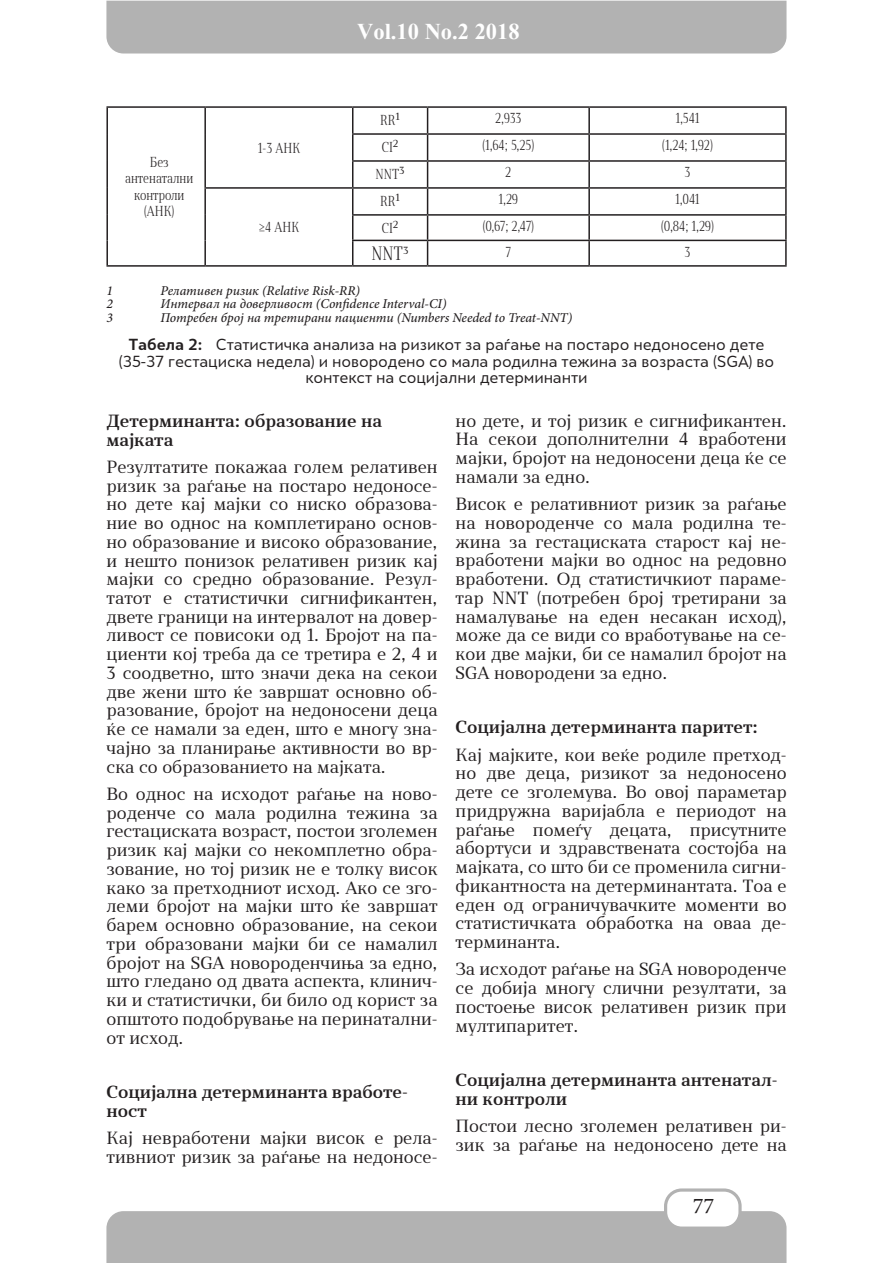
<style>
.page{position:relative;width:893px;height:1263px;background:#fff}
.page>*{position:absolute;margin:0;border:0;box-sizing:border-box;transform-origin:0 0}
.t1{font:700 22.5px "Times New Roman";color:#fff}
.t2{font:22.5px "Minion Pro";color:#231f20}
.t3{font:300 18px "Skola Serif Cn";color:#231f20}
.t4{font:16.5px/18.8px "Skola Serif";color:#231f20;text-align:justify}
.t5{font:700 16.5px/18.8px "Skola Serif";color:#231f20}
.t6{font:15px/16.5px "Skola Sans";letter-spacing:-.01em;color:#231f20;text-align:center}
.t7{font:italic 500 13.5px "Minion Pro";letter-spacing:-.005em;color:#231f20}
.t8{font:300 13.5px/16.2px "Skola Serif Cn";color:#231f20;text-align:center}
.s1{font-style:inherit}
.s2{font-weight:700}
</style>
<div class="page">
<div style="left:106px;top:1211px;width:680px;height:52px;background:#b2b2b2"></div>
<div style="left:666px;top:1190px;width:74px;height:38px;background:#fff;border-radius:16px"></div>
<div style="left:664px;top:1188px;width:78px;height:42px;border:3px solid #b2b2b2;border-radius:16px"></div>
<div style="left:106px;top:1px;width:680px;height:53px;background:#b2b2b2"></div>
<hr style="left:106px;top:106px;width:99px;height:2px;background:#231f20">
<hr style="left:106px;top:108px;width:2px;height:26px;background:#231f20">
<hr style="left:205px;top:106px;width:148px;height:2px;background:#231f20">
<hr style="left:204px;top:108px;width:2px;height:26px;background:#231f20">
<hr style="left:353px;top:106px;width:75px;height:2px;background:#231f20">
<hr style="left:428px;top:106px;width:161px;height:2px;background:#231f20">
<hr style="left:589px;top:106px;width:198px;height:2px;background:#231f20">
<hr style="left:588px;top:108px;width:2px;height:25px;background:#231f20">
<hr style="left:785px;top:108px;width:2px;height:25px;background:#231f20">
<hr style="left:106px;top:134px;width:2px;height:27px;background:#231f20">
<hr style="left:204px;top:134px;width:2px;height:27px;background:#231f20">
<hr style="left:352px;top:133px;width:76px;height:2px;background:#231f20">
<hr style="left:428px;top:133px;width:161px;height:2px;background:#231f20">
<hr style="left:589px;top:133px;width:198px;height:2px;background:#231f20">
<hr style="left:588px;top:135px;width:2px;height:25px;background:#231f20">
<hr style="left:785px;top:135px;width:2px;height:25px;background:#231f20">
<hr style="left:106px;top:161px;width:2px;height:27px;background:#231f20">
<hr style="left:204px;top:161px;width:2px;height:26px;background:#231f20">
<hr style="left:352px;top:160px;width:76px;height:2px;background:#231f20">
<hr style="left:428px;top:160px;width:161px;height:2px;background:#231f20">
<hr style="left:589px;top:160px;width:198px;height:2px;background:#231f20">
<hr style="left:588px;top:162px;width:2px;height:25px;background:#231f20">
<hr style="left:785px;top:162px;width:2px;height:25px;background:#231f20">
<hr style="left:106px;top:188px;width:2px;height:27px;background:#231f20">
<hr style="left:204px;top:187px;width:149px;height:2px;background:#231f20">
<hr style="left:204px;top:189px;width:2px;height:26px;background:#231f20">
<hr style="left:353px;top:187px;width:75px;height:2px;background:#231f20">
<hr style="left:428px;top:187px;width:161px;height:2px;background:#231f20">
<hr style="left:589px;top:187px;width:198px;height:2px;background:#231f20">
<hr style="left:588px;top:189px;width:2px;height:25px;background:#231f20">
<hr style="left:785px;top:189px;width:2px;height:25px;background:#231f20">
<hr style="left:106px;top:215px;width:2px;height:25px;background:#231f20">
<hr style="left:204px;top:215px;width:2px;height:25px;background:#231f20">
<hr style="left:352px;top:214px;width:76px;height:2px;background:#231f20">
<hr style="left:428px;top:214px;width:161px;height:2px;background:#231f20">
<hr style="left:589px;top:214px;width:198px;height:2px;background:#231f20">
<hr style="left:588px;top:216px;width:2px;height:24px;background:#231f20">
<hr style="left:785px;top:216px;width:2px;height:24px;background:#231f20">
<hr style="left:106px;top:240px;width:2px;height:25px;background:#231f20">
<hr style="left:204px;top:240px;width:2px;height:25px;background:#231f20">
<hr style="left:352px;top:240px;width:76px;height:1px;background:#231f20">
<svg style="left:352px;top:108px;width:1px;height:157px"></svg>
<hr style="left:428px;top:240px;width:161px;height:1px;background:#231f20">
<svg style="left:427px;top:108px;width:1px;height:157px"></svg>
<hr style="left:589px;top:240px;width:198px;height:1px;background:#231f20">
<hr style="left:588px;top:241px;width:2px;height:24px;background:#231f20">
<hr style="left:785px;top:241px;width:2px;height:24px;background:#231f20">
<hr style="left:106px;top:265px;width:99px;height:2px;background:#231f20">
<hr style="left:205px;top:265px;width:148px;height:2px;background:#231f20">
<hr style="left:353px;top:265px;width:75px;height:2px;background:#231f20">
<hr style="left:428px;top:265px;width:161px;height:2px;background:#231f20">
<hr style="left:589px;top:265px;width:198px;height:2px;background:#231f20">
<p class="t8" style="left:125px;top:154px;width:70px">Без антенатални контроли (АНК)</p>
<p class="t8" style="left:258px;top:139px;width:44px">1-3 АНК</p>
<p class="t8" style="left:259px;top:219px;width:42px">≥4 АНК</p>
<p class="t1" style="left:357px;top:16px;width:164px">Vol.10 No.<span class="s1">2</span> 2018</p>
<p class="t8" style="left:380px;top:112px;width:21px">RR<sup>1</sup></p>
<p class="t8" style="left:495px;top:110px;width:28px">2,933</p>
<p class="t8" style="left:675px;top:110px;width:26px">1,541</p>
<p class="t8" style="left:382px;top:139px;width:18px">CI<sup>2</sup></p>
<p class="t8" style="left:482px;top:137px;width:54px">(1,64; 5,25)</p>
<p class="t8" style="left:662px;top:137px;width:52px">(1,24; 1,92)</p>
<p class="t8" style="left:376px;top:166px;width:31px">NNT<sup>3</sup></p>
<p class="t8" style="left:505px;top:164px;width:8px">2</p>
<p class="t8" style="left:684px;top:164px;width:8px">3</p>
<p class="t8" style="left:380px;top:193px;width:21px">RR<sup>1</sup></p>
<p class="t8" style="left:499px;top:191px;width:21px">1,29</p>
<p class="t8" style="left:675px;top:191px;width:26px">1,041</p>
<p class="t8" style="left:382px;top:220px;width:18px">CI<sup>2</sup></p>
<p class="t8" style="left:483px;top:218px;width:53px">(0,67; 2,47)</p>
<p class="t8" style="left:661px;top:218px;width:54px">(0,84; 1,29)</p>
<p class="t3" style="left:372px;top:243px;width:39px">NNT<sup>3</sup></p>
<p class="t8" style="left:506px;top:243px;width:7px">7</p>
<p class="t8" style="left:684px;top:243px;width:8px">3</p>
<p class="t7" style="left:106px;top:281px;width:8px">1</p>
<p class="t7" style="left:160px;top:281px;width:201px">Релативен ризик (Relative Risk-RR)</p>
<p class="t7" style="left:106px;top:295px;width:8px">2</p>
<p class="t7" style="left:160px;top:295px;width:288px">Интервал на доверливост (Confidence Interval-CI)</p>
<p class="t7" style="left:106px;top:308px;width:8px">3</p>
<p class="t7" style="left:160px;top:308px;width:413px">Потребен број на третирани пациенти (Numbers Needed to Treat-NNT)</p>
<p class="t6" style="left:119px;top:336px;width:657px"><span class="s2">Табела 2:</span> Статистичка анализа на ризикот за раѓање на постаро недоносено дете (35-37 гестациска недела) и новородено со мала родилна тежина за возраста (SGA) во контекст на социјални детерминанти</p>
<p class="t5" style="left:107px;top:411px;width:277px">Детерминанта: образование на мајката</p>
<p class="t4" style="left:107px;top:457px;width:333px">Резултатите покажаа голем релативен ризик за раѓање на постаро недоносе&shy;но дете кај мајки со ниско образова&shy;ние во однос на комплетирано основ&shy;но образование и високо образование, и нешто понизок релативен ризик кај мајки со средно образование. Резул&shy;татот е статистички сигнификантен, двете граници на интервалот на довер&shy;ливост се повисоки од 1. Бројот на па&shy;циенти кој треба да се третира е 2, 4 и 3 соодветно, што значи дека на секои две жени што ќе завршат основно об&shy;разование, бројот на недоносени деца ќе се намали за еден, што е многу зна&shy;чајно за планирање активности во вр&shy;ска со образованието на мајката.</p>
<p class="t4" style="left:107px;top:784px;width:333px">Во однос на исходот раѓање на ново&shy;роденче со мала родилна тежина за гестациската возраст, постои зголемен ризик кај мајки со некомплетно обра&shy;зование, но тој ризик не е толку висок како за претходниот исход. Ако се зго&shy;леми бројот на мајки што ќе завршат барем основно образование, на секои три образовани мајки би се намалил бројот на SGA новороденчиња за едно, што гледано од двата аспекта, клинич&shy;ки и статистички, би било од корист за општото подобрување на перинатални&shy;от исход.</p>
<p class="t5" style="left:107px;top:1083px;width:303px">Социјална детерминанта вработе&shy;ност</p>
<p class="t4" style="left:107px;top:1129px;width:333px">Кај невработени мајки висок е рела&shy;тивниот ризик за раѓање на недоносе-</p>
<p class="t4" style="left:456px;top:411px;width:333px">но дете, и тој ризик е сигнификантен.<br>На секои дополнителни 4 вработени мајки, бројот на недоносени деца ќе се намали за едно.</p>
<p class="t4" style="left:456px;top:495px;width:333px">Висок е релативниот ризик за раѓање на новороденче со мала родилна те&shy;жина за гестациската старост кај не&shy;вработени мајки во однос на редовно вработени. Од статистичкиот параме&shy;тар NNT (потребен број третирани за намалување на еден несакан исход), може да се види со вработување на се&shy;кои две мајки, би се намалил бројот на SGA новородени за едно.</p>
<p class="t5" style="left:456px;top:718px;width:304px">Социјална детерминанта паритет:</p>
<p class="t4" style="left:456px;top:745px;width:333px">Кај мајките, кои веќе родиле претход&shy;но две деца, ризикот за недоносено дете се зголемува. Во овој параметар придружна варијабла е периодот на раѓање помеѓу децата, присутните абортуси и здравствената состојба на мајката, со што би се променила сигни&shy;фикантноста на детерминантата. Тоа е еден од ограничувачките моменти во статистичката обработка на оваа де&shy;терминанта.</p>
<p class="t4" style="left:456px;top:960px;width:333px">За исходот раѓање на SGA новороденче се добија многу слични резултати, за постоење висок релативен ризик при мултипаритет.</p>
<p class="t5" style="left:456px;top:1070px;width:323px">Социјална детерминанта антенатал&shy;ни контроли</p>
<p class="t4" style="left:456px;top:1116px;width:333px">Постои лесно зголемен релативен ри&shy;зик за раѓање на недоносено дете на</p>
<h1 class="t2" style="left:693px;top:1191px;width:23px">77</h1>
</div>
